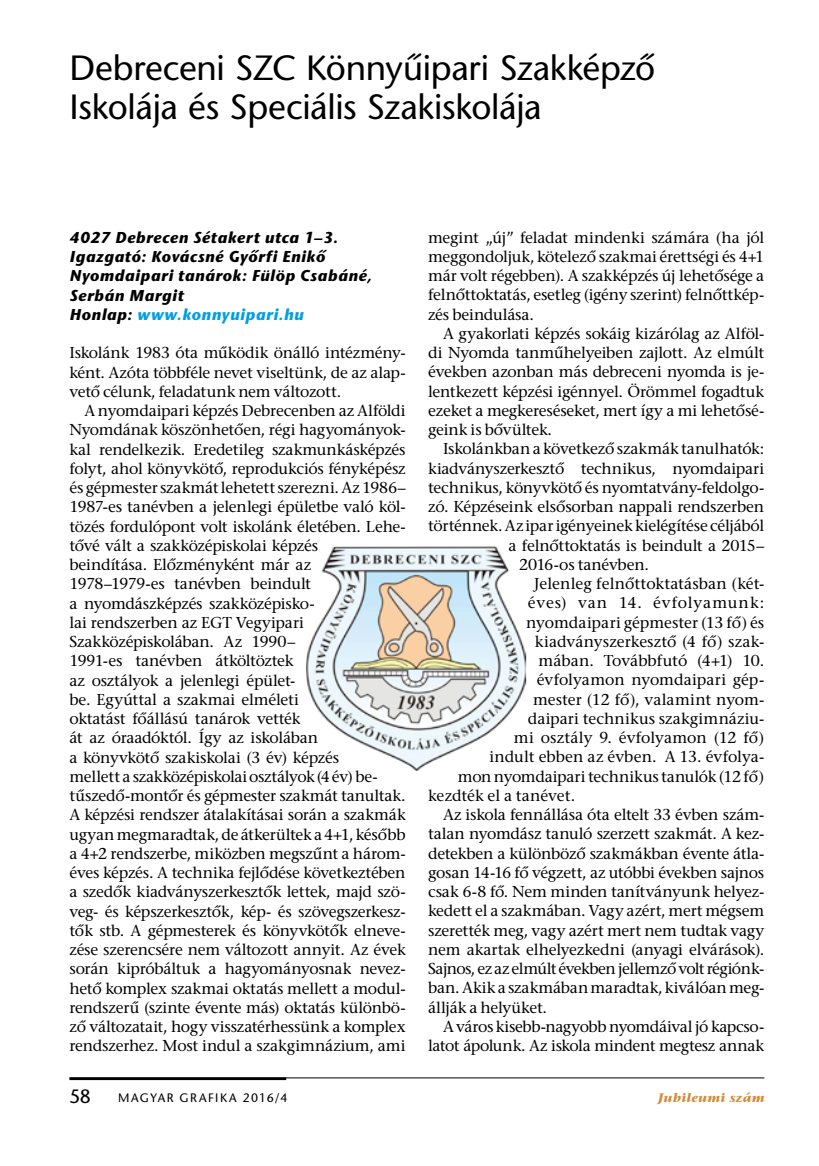
<style>
.page{position:relative;width:819px;height:1166px;background:#fff}
.page>*{position:absolute;margin:0;border:0;box-sizing:border-box;transform-origin:0 0}
.t1{font:35px/38.5px "ITC Stone Sans";letter-spacing:-.01em;color:#000}
.t2{font:19.25px "ITC Stone Sans";color:#000}
.t3{font:15.75px/19.2px "ITC Stone Serif";letter-spacing:-.01em;color:#000;text-align:justify}
.t4{font:italic 700 15.75px/19.2px "ITC Stone Sans";letter-spacing:.04em;color:#000}
.t5{font:15.75px "ITC Stone Serif";letter-spacing:-.03em;color:#000}
.t6{font:15.75px "ITC Stone Serif";letter-spacing:.01em;color:#000}
.t7{font:15.75px "ITC Stone Serif";letter-spacing:.055em;color:#000}
.t8{font:12.25px "ITC Stone Sans";letter-spacing:.12em;color:#000}
.t9{font:italic 700 12.25px "ITC Stone Serif";letter-spacing:.03em;color:#d18a38}
.s1{color:#009ee3}
</style>
<div class="page">
<hr style="left:69px;top:1077px;width:695px;height:1px;background:#000">
<hr style="left:69px;top:1077px;width:217px;height:3px;background:#000">
<img style="left:306px;top:547px;width:220px;height:224px">
<h1 class="t1" style="left:69px;top:54px;width:587px">Debreceni SZC Könnyűipari Szakképző<br>Iskolája és Speciális Szakiskolája</h1>
<p class="t4" style="left:69px;top:230px;width:304px">4027 Debrecen Sétakert utca 1–3.<br>Igazgató: Kovácsné Győrfi Enikő<br>Nyomdaipari tanárok: Fülöp Csabáné,<br>Serbán Margit<br>Honlap: <span class="s1">www.konnyuipari.hu</span></p>
<p class="t3" style="left:69px;top:345px;width:337px">Iskolánk 1983 óta működik önálló intézmény&shy;ként. Azóta többféle nevet viseltünk, de az alap&shy;vető célunk, feladatunk nem változott.</p>
<p class="t3" style="left:69px;top:403px;width:338px;text-align:left;text-indent:15px">A nyomdaipari képzés Debrecenben az Alföldi Nyomdának köszönhetően, régi hagyományok&shy;kal rendelkezik. Eredetileg szakmunkásképzés folyt, ahol könyvkötő, reprodukciós fényképész és gépmester szakmát lehetett szerezni. Az 1986– 1987-es tanévben a jelenlegi épületbe való köl&shy;tözés fordulópont volt iskolánk életében. Lehe&shy;tővé vált a szakközépiskolai képzés<br>beindítása. Előzményként már az 1978–1979-es tanévben beindult<br>a nyomdászképzés szakközépisko-<br>lai rendszerben az EGT Vegyipari Szakközépiskolában. Az 1990–<br>1991-es tanévben átköltöztek<br>az osztályok a jelenlegi épület-<br>be. Egyúttal a szakmai elméleti<br>oktatást főállású tanárok vették<br>át az óraadóktól. Így az iskolában<br>a könyvkötő szakiskolai (3 év) képzés<br>mellett a szakközépiskolai osztályok (4 év) be&shy;tűszedő-montőr és gépmester szakmát tanultak.<br>A képzési rendszer átalakításai során a szakmák ugyan megmaradtak, de átkerültek a 4+1, később a 4+2 rendszerbe, miközben megszűnt a három&shy;éves képzés. A technika fejlődése következtében a szedők kiadványszerkesztők lettek, majd szö&shy;veg- és képszerkesztők, kép- és szövegszerkesz&shy;tők stb. A gépmesterek és könyvkötők elneve&shy;zése szerencsére nem változott annyit. Az évek során kipróbáltuk a hagyományosnak nevez&shy;hető komplex szakmai oktatás mellett a modul&shy;rendszerű (szinte évente más) oktatás különbö&shy;ző változatait, hogy visszatérhessünk a komplex rendszerhez. Most indul a szakgimnázium, ami</p>
<p class="t3" style="left:428px;top:230px;width:338px">megint „új” feladat mindenki számára (ha jól meggondoljuk, kötelező szakmai érettségi és 4+1 már volt régebben). A szakképzés új lehetősége a felnőttoktatás, esetleg (igény szerint) felnőttkép&shy;zés beindulása.</p>
<p class="t3" style="left:428px;top:326px;width:338px;text-indent:15px">A gyakorlati képzés sokáig kizárólag az Alföl&shy;di Nyomda tanműhelyeiben zajlott. Az elmúlt években azonban más debreceni nyomda is je&shy;lentkezett képzési igénnyel. Örömmel fogadtuk ezeket a megkereséseket, mert így a mi lehetősé&shy;geink is bővültek.</p>
<p class="t3" style="left:443px;top:441px;width:323px">Iskolánkban a következő szakmák tanulhatók:</p>
<p class="t3" style="left:428px;top:461px;width:338px">kiadványszerkesztő technikus, nyomdaipari</p>
<p class="t3" style="left:428px;top:480px;width:337px">technikus, könyvkötő és nyomtatvány-feldolgo-</p>
<p class="t3" style="left:428px;top:499px;width:338px">zó. Képzéseink elsősorban nappali rendszerben</p>
<p class="t3" style="left:428px;top:518px;width:337px">történnek. Az ipar igényeinek kielégítése céljából</p>
<p class="t3" style="left:508px;top:538px;width:257px">a felnőttoktatás is beindult a 2015–</p>
<p class="t3" style="left:519px;top:557px;width:131px">2016-os tanévben.</p>
<p class="t3" style="left:534px;top:576px;width:232px">Jelenleg felnőttoktatásban (két-</p>
<p class="t7" style="left:528px;top:594px;width:238px">éves) van 14. évfolyamunk:</p>
<p class="t3" style="left:526px;top:615px;width:240px">nyomdaipari gépmester (13 fő) és</p>
<p class="t6" style="left:535px;top:633px;width:231px">kiadványszerkesztő (4 fő) szak-</p>
<p class="t3" style="left:538px;top:653px;width:227px">mában. Továbbfutó (4+1) 10.</p>
<p class="t3" style="left:536px;top:672px;width:229px">évfolyamon nyomdaipari gép-</p>
<p class="t3" style="left:533px;top:692px;width:233px">mester (12 fő), valamint nyom-</p>
<p class="t6" style="left:528px;top:710px;width:238px">daipari technikus szakgimnáziu-</p>
<p class="t3" style="left:514px;top:730px;width:252px">mi osztály 9. évfolyamon (12 fő)</p>
<p class="t3" style="left:489px;top:749px;width:276px">indult ebben az évben. A 13. évfolya-</p>
<p class="t3" style="left:458px;top:769px;width:308px">mon nyomdaipari technikus tanulók (12 fő)</p>
<p class="t3" style="left:428px;top:788px;width:148px">kezdték el a tanévet.</p>
<p class="t3" style="left:443px;top:807px;width:323px">Az iskola fennállása óta eltelt 33 évben szám-</p>
<p class="t3" style="left:428px;top:826px;width:337px">talan nyomdász tanuló szerzett szakmát. A kez-</p>
<p class="t3" style="left:428px;top:846px;width:337px">detekben a különböző szakmákban évente átla-</p>
<p class="t3" style="left:428px;top:865px;width:338px">gosan 14-16 fő végzett, az utóbbi években sajnos</p>
<p class="t3" style="left:428px;top:884px;width:337px">csak 6-8 fő. Nem minden tanítványunk helyez-</p>
<p class="t3" style="left:428px;top:903px;width:338px">kedett el a szakmában. Vagy azért, mert mégsem</p>
<p class="t3" style="left:428px;top:923px;width:338px">szerették meg, vagy azért mert nem tudtak vagy</p>
<p class="t3" style="left:428px;top:942px;width:338px">nem akartak elhelyezkedni (anyagi elvárások).</p>
<p class="t5" style="left:428px;top:960px;width:337px">Sajnos, ez az elmúlt években jellemző volt régiónk-</p>
<p class="t3" style="left:428px;top:980px;width:337px">ban. Akik a szakmában maradtak, kiválóan meg-</p>
<p class="t3" style="left:428px;top:1000px;width:120px">állják a helyüket.</p>
<p class="t3" style="left:443px;top:1019px;width:323px">A város kisebb-nagyobb nyomdáival jó kapcso-</p>
<p class="t5" style="left:428px;top:1037px;width:338px">latot ápolunk. Az iskola mindent megtesz annak</p>
<p class="t2" style="left:69px;top:1085px;width:23px">58</p>
<p class="t8" style="left:118px;top:1091px;width:171px">MAGYAR GRAFIKA 2016/4</p>
<p class="t9" style="left:658px;top:1091px;width:108px">Jubileumi szám</p>
</div>
